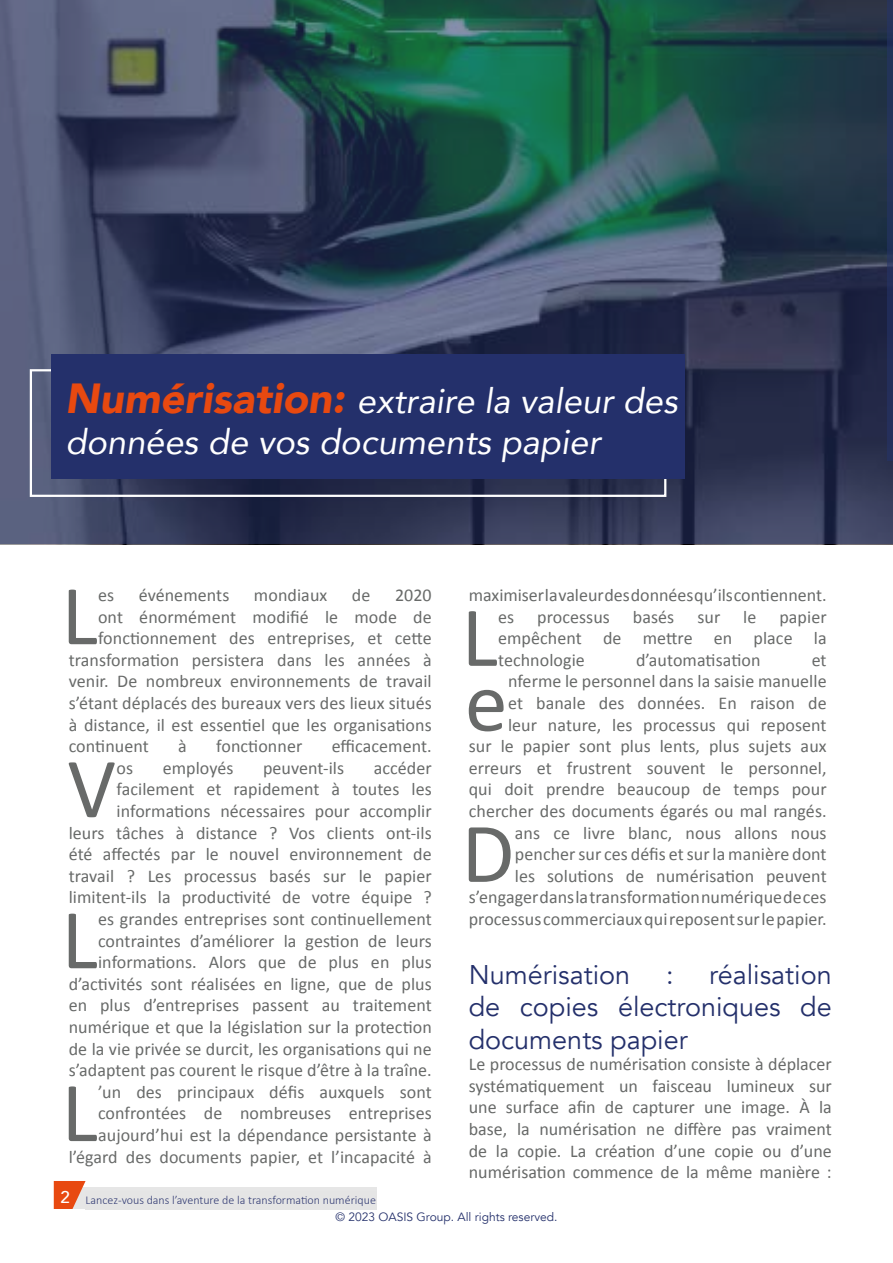
<style>
.page{position:relative;width:893px;height:1263px;background:#fff}
.page>*{position:absolute;margin:0;border:0;box-sizing:border-box;transform-origin:0 0}
.t1{font:86.1px "Calibri";color:#686a69}
.t2{font:italic 34.5px/41.4px "Avenir";color:#fff}
.t3{font:27px/32.4px "Avenir";color:#24306b;text-align:justify}
.t4{font:18px/21.6px "Calibri";letter-spacing:.005em;color:#686a69;text-align:right}
.t5{font:18px/21.6px "Calibri";color:#676968;text-align:justify}
.t6{font:12px "Avenir";color:#24306b}
.t7{font:300 12px "Calibri";color:#333c74}
.t8{font:11.25px "Avenir";color:#24306b}
.s1{font-weight:900;font-size:42px;color:#e84910}
</style>
<div class="page">
<div style="left:69px;top:1187px;width:349px;height:22px;background:#e6e6e6"></div>
<svg style="left:54px;top:1181px;width:32px;height:28px"></svg>
<div style="left:85px;top:1191px;width:333px;height:18px;background:#e5e5e5"></div>
<div style="left:377px;top:1186px;width:90px;height:24px;background:#fff"></div>
<svg style="left:0;top:0;width:893px;height:544px;background:#33485a"></svg>
<div style="left:30px;top:369px;width:636px;height:128px;border:2px solid #fff"></div>
<div style="left:51px;top:354px;width:634px;height:125px;background:#24306b"></div>
<div style="left:887px;top:0;width:6px;height:460px;background:#233259"></div>
<h2 class="t2" style="left:65px;top:383px;width:614px"><span class="s1">Numérisation:</span> extraire la valeur des données de vos documents papier</h2>
<h1 class="t1" style="left:62px;top:564px;width:38px">L</h1>
<p class="t4" style="left:98px;top:584px;width:18px">es</p>
<p class="t4" style="left:139px;top:584px;width:92px">événements</p>
<p class="t4" style="left:254px;top:584px;width:75px">mondiaux</p>
<p class="t4" style="left:352px;top:584px;width:20px">de</p>
<p class="t4" style="left:395px;top:584px;width:38px">2020</p>
<p class="t4" style="left:98px;top:605px;width:335px">ont énormément modi昀椀é le mode de</p>
<p class="t4" style="left:98px;top:627px;width:335px">fonc琀椀onnement des entreprises, et ce琀琀e</p>
<p class="t4" style="left:69px;top:648px;width:365px">transforma琀椀on persistera dans les années à</p>
<p class="t4" style="left:69px;top:670px;width:365px">venir. De nombreux environnements de travail</p>
<p class="t4" style="left:69px;top:692px;width:365px">s’étant déplacés des bureaux vers des lieux situés</p>
<p class="t4" style="left:69px;top:713px;width:365px">à distance, il est essen琀椀el que les organisa琀椀ons</p>
<p class="t4" style="left:69px;top:735px;width:82px">con琀椀nuent</p>
<p class="t4" style="left:178px;top:735px;width:10px">à</p>
<p class="t4" style="left:216px;top:735px;width:88px">fonc琀椀onner</p>
<p class="t4" style="left:332px;top:735px;width:101px">e昀케cacement.</p>
<h1 class="t1" style="left:67px;top:737px;width:50px">V</h1>
<p class="t4" style="left:117px;top:756px;width:18px">os</p>
<p class="t4" style="left:163px;top:756px;width:72px">employés</p>
<p class="t4" style="left:263px;top:756px;width:83px">peuvent-ils</p>
<p class="t4" style="left:69px;top:756px;width:365px">accéder<br>facilement et rapidement à toutes les informa琀椀ons nécessaires pour accomplir<br>leurs tâches à distance ? Vos clients ont-ils été a昀昀ectés par le nouvel environnement de travail ? Les processus basés sur le papier limitent-ils la produc琀椀vité de votre équipe ?</p>
<h1 class="t1" style="left:62px;top:888px;width:38px">L</h1>
<p class="t4" style="left:69px;top:908px;width:365px">es grandes entreprises sont con琀椀nuellement contraintes d’améliorer la ges琀椀on de leurs informa琀椀ons. Alors que de plus en plus d’ac琀椀vités sont réalisées en ligne, que de plus en plus d’entreprises passent au traitement numérique et que la législa琀椀on sur la protec琀椀on de la vie privée se durcit, les organisa琀椀ons qui ne s’adaptent pas courent le risque d’être à la traîne.</p>
<h1 class="t1" style="left:62px;top:1061px;width:38px">L</h1>
<p class="t4" style="left:69px;top:1080px;width:365px">’un des principaux dé昀椀s auxquels sont confrontées de nombreuses entreprises aujourd’hui est la dépendance persistante à l’égard des documents papier, et l’incapacité à</p>
<p class="t4" style="left:469px;top:584px;width:359px">maximiser la valeur des données qu’ils con琀椀ennent.</p>
<h1 class="t1" style="left:462px;top:586px;width:38px">L</h1>
<p class="t4" style="left:498px;top:605px;width:18px">es</p>
<p class="t4" style="left:537px;top:605px;width:74px">processus</p>
<p class="t4" style="left:633px;top:605px;width:43px">basés</p>
<p class="t4" style="left:697px;top:605px;width:24px">sur</p>
<p class="t4" style="left:743px;top:605px;width:15px">le</p>
<p class="t4" style="left:498px;top:605px;width:330px;text-align:justify;text-indent:281px">papier empêchent de me琀琀re en place la technologie</p>
<p class="t4" style="left:636px;top:648px;width:126px">d’automa琀椀sa琀椀on</p>
<p class="t4" style="left:812px;top:648px;width:16px">et</p>
<p class="t4" style="left:469px;top:670px;width:359px">nferme le personnel dans la saisie manuelle<br>et banale des données. En raison de<br>leur nature, les processus qui reposent<br>sur le papier sont plus lents, plus sujets aux erreurs et frustrent souvent le personnel, qui doit prendre beaucoup de temps pour chercher des documents égarés ou mal rangés.</p>
<h1 class="t1" style="left:462px;top:802px;width:54px">D</h1>
<h1 class="t1" style="left:465px;top:650px;width:44px">e</h1>
<p class="t4" style="left:469px;top:821px;width:359px">ans ce livre blanc, nous allons nous pencher sur ces dé昀椀s et sur la manière dont<br>les solu琀椀ons de numérisa琀椀on peuvent s’engager dans la transforma琀椀on numérique de ces processus commerciaux qui reposent sur le papier.</p>
<h3 class="t3" style="left:469px;top:961px;width:163px">Numérisation</h3>
<h3 class="t3" style="left:666px;top:961px;width:9px">:</h3>
<h3 class="t3" style="left:469px;top:961px;width:364px;text-indent:241px">réalisation de copies électroniques de documents papier</h3>
<p class="t5" style="left:469px;top:1053px;width:364px">Le processus de numérisa琀椀on consiste à déplacer systéma琀椀quement un faisceau lumineux sur une surface a昀椀n de capturer une image. À la base, la numérisa琀椀on ne di昀昀ère pas vraiment de la copie. La créa琀椀on d’une copie ou d’une numérisa琀椀on commence de la même manière :</p>
<p class="t8" style="left:61px;top:1196px;width:353px"><sup>2</sup> Four Things to Consider When Choosing a Data Storage Option</p>
<p class="t6" style="left:301px;top:1210px;width:292px">© 2018 OASIS Group. All rights eserved. Con昀椀dential</p>
<p class="t7" style="left:86px;top:1192px;width:292px">Lancez-vous dans l’aventure de la transforma琀椀on numérique</p>
<p class="t6" style="left:336px;top:1212px;width:223px">© 2023 OASIS Group. All rights reserved.</p>
</div>
